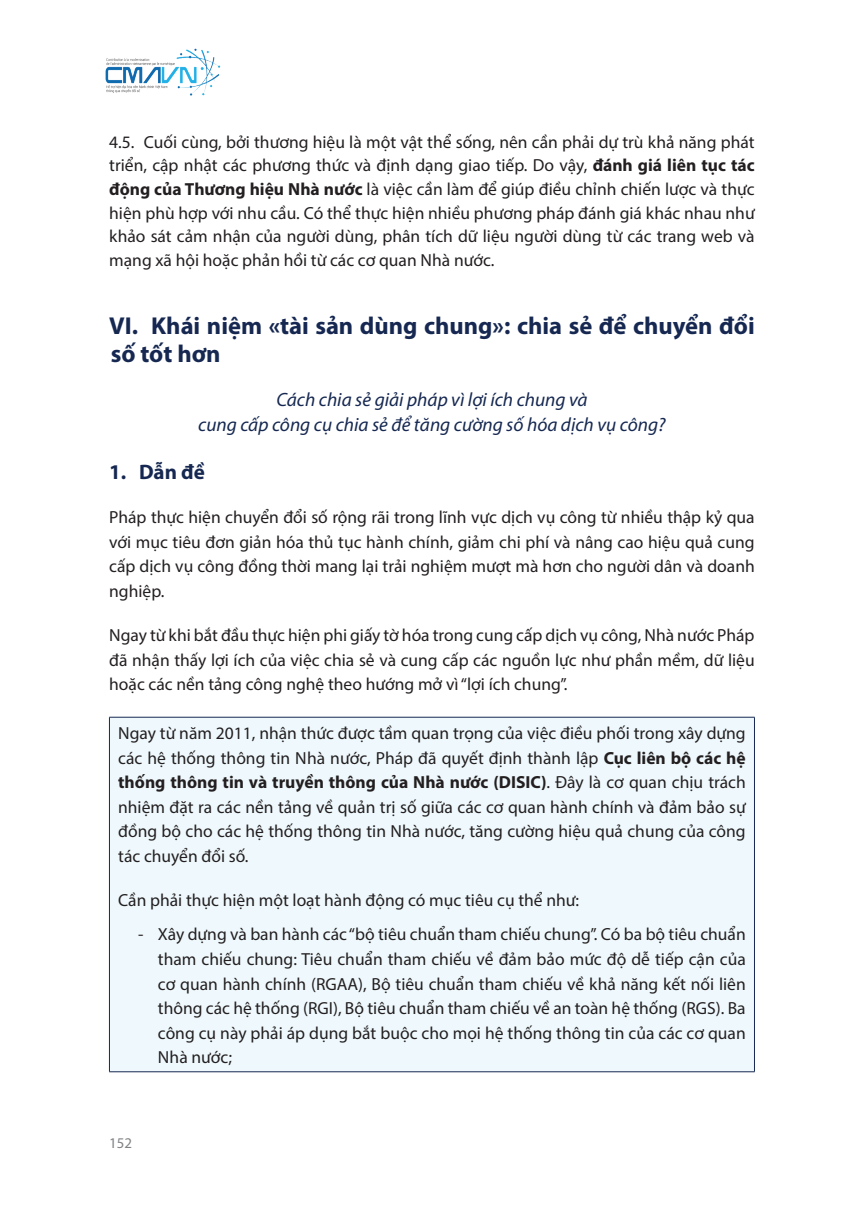
<style>
.page{position:relative;width:854px;height:1211px;background:#fff}
.page>*{position:absolute;margin:0;border:0;box-sizing:border-box;transform-origin:0 0}
.t1{font:700 24.5px/28.2px "Myriad Pro";color:#162851}
.t2{font:700 21px "Myriad Pro";color:#162851}
.t3{font:italic 19.25px/24.5px "Myriad Pro";color:#162851;text-align:center}
.t4{font:17.5px/24.5px "Myriad Pro";color:#231f20;text-align:justify}
.t5{font:14.88px "Myriad Pro";color:#808285}
.s1{font-weight:700}
</style>
<div class="page">
<img style="left:105px;top:48px;width:116px;height:48px">
<div style="left:109px;top:717px;width:645px;height:354px;background:#eff9fd"></div>
<hr style="left:109px;top:717px;width:645px;height:1px;background:#162851">
<hr style="left:109px;top:717px;width:1px;height:354px;background:#162851">
<hr style="left:753px;top:717px;width:1px;height:354px;background:#162851">
<hr style="left:109px;top:1071px;width:645px;height:1px;background:#162851">
<p class="t4" style="left:109px;top:130px;width:646px;line-height:23.6px">4.5. Cuối cùng, bởi thương hiệu là một vật thể sống, nên cần phải dự trù khả năng phát triển, cập nhật các phương thức và định dạng giao tiếp. Do vậy, <span class="s1">đánh giá liên tục tác động của Thương hiệu Nhà nước</span> là việc cần làm để giúp điều chỉnh chiến lược và thực hiện phù hợp với nhu cầu. Có thể thực hiện nhiều phương pháp đánh giá khác nhau như khảo sát cảm nhận của người dùng, phân tích dữ liệu người dùng từ các trang web và mạng xã hội hoặc phản hồi từ các cơ quan Nhà nước.</p>
<h1 class="t1" style="left:109px;top:311px;width:646px">VI. Khái niệm «tài sản dùng chung»: chia sẻ để chuyển đổi số tốt hơn</h1>
<p class="t3" style="left:198px;top:387px;width:468px">Cách chia sẻ giải pháp vì lợi ích chung và<br>cung cấp công cụ chia sẻ để tăng cường số hóa dịch vụ công?</p>
<p class="t2" style="left:109px;top:458px;width:97px">1. Dẫn đề</p>
<p class="t4" style="left:109px;top:505px;width:646px">Pháp thực hiện chuyển đổi số rộng rãi trong lĩnh vực dịch vụ công từ nhiều thập kỷ qua với mục tiêu đơn giản hóa thủ tục hành chính, giảm chi phí và nâng cao hiệu quả cung cấp dịch vụ công đồng thời mang lại trải nghiệm mượt mà hơn cho người dân và doanh nghiệp.</p>
<p class="t4" style="left:109px;top:622px;width:646px">Ngay từ khi bắt đầu thực hiện phi giấy tờ hóa trong cung cấp dịch vụ công, Nhà nước Pháp đã nhận thấy lợi ích của việc chia sẻ và cung cấp các nguồn lực như phần mềm, dữ liệu hoặc các nền tảng công nghệ theo hướng mở vì “lợi ích chung”.</p>
<p class="t4" style="left:118px;top:720px;width:629px">Ngay từ năm 2011, nhận thức được tầm quan trọng của việc điều phối trong xây dựng các hệ thống thông tin Nhà nước, Pháp đã quyết định thành lập <span class="s1">Cục liên bộ các hệ thống thông tin và truyền thông của Nhà nước (DISIC)</span>. Đây là cơ quan chịu trách nhiệm đặt ra các nền tảng về quản trị số giữa các cơ quan hành chính và đảm bảo sự đồng bộ cho các hệ thống thông tin Nhà nước, tăng cường hiệu quả chung của công tác chuyển đổi số.</p>
<p class="t4" style="left:118px;top:887px;width:462px">Cần phải thực hiện một loạt hành động có mục tiêu cụ thể như:</p>
<p class="t4" style="left:158px;top:922px;width:589px;text-indent:-20px">- Xây dựng và ban hành các “bộ tiêu chuẩn tham chiếu chung”. Có ba bộ tiêu chuẩn tham chiếu chung: Tiêu chuẩn tham chiếu về đảm bảo mức độ dễ tiếp cận của cơ quan hành chính (RGAA), Bộ tiêu chuẩn tham chiếu về khả năng kết nối liên thông các hệ thống (RGI), Bộ tiêu chuẩn tham chiếu về an toàn hệ thống (RGS). Ba công cụ này phải áp dụng bắt buộc cho mọi hệ thống thông tin của các cơ quan Nhà nước;</p>
<p class="t5" style="left:109px;top:1133px;width:24px">152</p>
</div>
